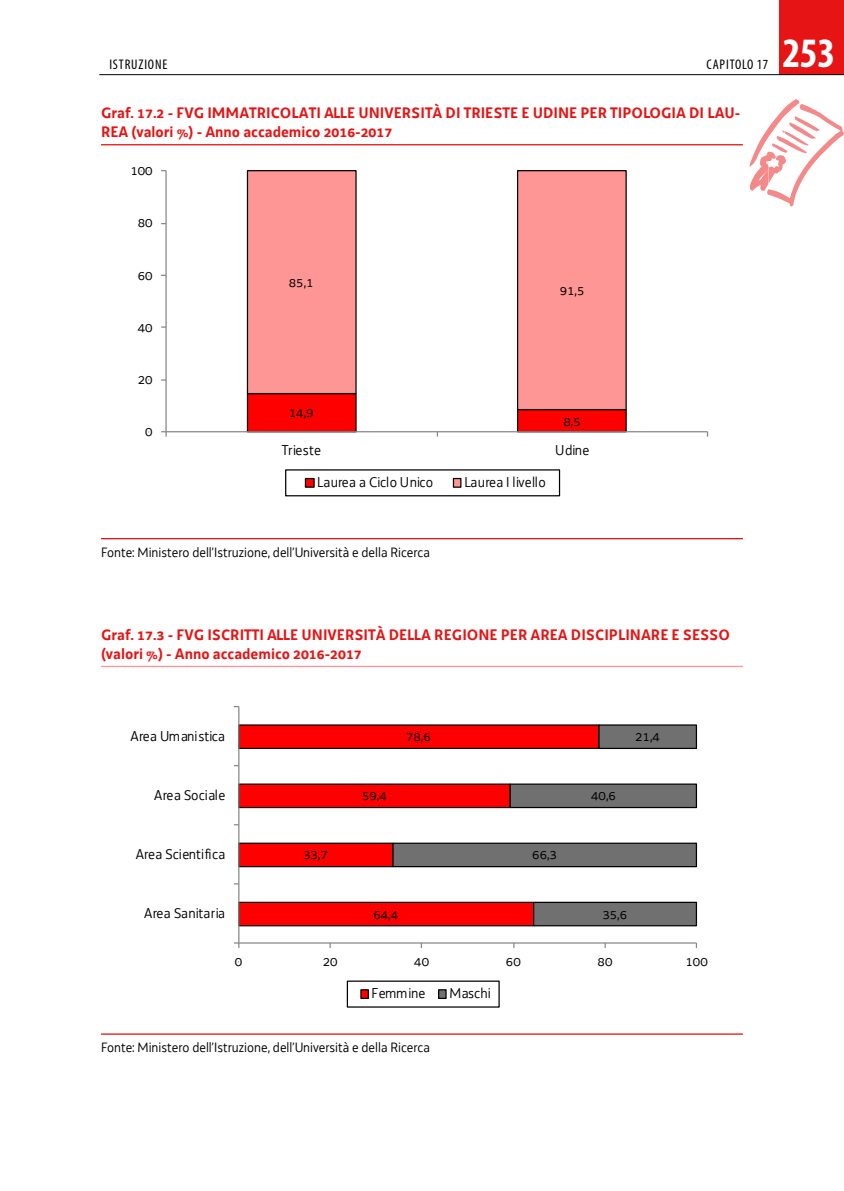
<style>
.page{position:relative;width:844px;height:1191px;background:#fff}
.page>*{position:absolute;margin:0;border:0;box-sizing:border-box;transform-origin:0 0}
.t1{font:700 condensed 42px "Myriad Pro";color:#fff}
.t2{font:700 15.75px/18.9px "Decima WE";color:#e61414}
.t3{font:14.7px "Decima WE";color:#000}
.t4{font:14px "Decima WE";color:#000}
.t5{font:condensed 14px "Myriad Pro";letter-spacing:.06em;color:#000}
</style>
<div class="page">
<div style="left:779px;top:0;width:64px;height:74px;background:#e61414"></div>
<hr style="left:99px;top:74px;width:744px;height:1px;background:#000">
<svg style="left:749px;top:99px;width:94px;height:107px"></svg>
<hr style="left:101px;top:144px;width:641px;height:1px;background:#e61414">
<hr style="left:101px;top:538px;width:641px;height:1px;background:#e61414">
<svg style="left:246px;top:170px;width:381px;height:222px"></svg>
<hr style="left:165px;top:171px;width:2px;height:261px;background:#868686">
<hr style="left:166px;top:431px;width:541px;height:1px;background:#868686">
<svg style="left:161px;top:431px;width:6px;height:6px"></svg>
<svg style="left:246px;top:392px;width:381px;height:45px"></svg>
<div style="left:285px;top:469px;width:275px;height:27px;border:1px solid #000"></div>
<div style="left:305px;top:478px;width:9px;height:10px;background:#f00;border:1px solid #000"></div>
<svg style="left:452px;top:478px;width:9px;height:10px"></svg>
<svg style="left:239px;top:724px;width:152px;height:203px"></svg>
<svg style="left:391px;top:724px;width:305px;height:203px"></svg>
<hr style="left:239px;top:942px;width:457px;height:1px;background:#868686">
<hr style="left:238px;top:706px;width:1px;height:237px;background:#868686">
<svg style="left:234px;top:942px;width:5px;height:6px"></svg>
<div style="left:346px;top:980px;width:153px;height:27px;border:1px solid #000"></div>
<div style="left:360px;top:989px;width:9px;height:10px;background:#f00;border:1px solid #000"></div>
<div style="left:438px;top:989px;width:8px;height:9px;background:#707070"></div>
<div style="left:438px;top:989px;width:8px;height:10px;border:1px solid #000"></div>
<hr style="left:101px;top:1033px;width:641px;height:1px;background:#e61414">
<hr style="left:101px;top:666px;width:641px;height:1px;background:#ff9696">
<p class="t5" style="left:109px;top:56px;width:59px">ISTRUZIONE</p>
<p class="t5" style="left:706px;top:56px;width:63px">CAPITOLO 17</p>
<p class="t2" style="left:101px;top:104px;width:640px">Graf. 17.2 - FVG IMMATRICOLATI ALLE UNIVERSITÀ DI TRIESTE E UDINE PER TIPOLOGIA DI LAU-<br>REA (valori %) - Anno accademico 2016-2017</p>
<p class="t3" style="left:130px;top:162px;width:24px">100</p>
<h1 class="t1" style="left:782px;top:27px;width:54px">253</h1>
<p class="t3" style="left:138px;top:214px;width:16px">80</p>
<p class="t3" style="left:138px;top:266px;width:16px">60</p>
<p class="t3" style="left:138px;top:318px;width:16px">40</p>
<p class="t3" style="left:138px;top:370px;width:16px">20</p>
<p class="t3" style="left:145px;top:423px;width:9px">0</p>
<p class="t3" style="left:289px;top:273px;width:26px">85,1</p>
<p class="t3" style="left:289px;top:404px;width:26px">14,9</p>
<p class="t3" style="left:559px;top:282px;width:26px">91,5</p>
<p class="t3" style="left:563px;top:412px;width:19px">8,5</p>
<p class="t3" style="left:282px;top:441px;width:40px">Trieste</p>
<p class="t3" style="left:555px;top:441px;width:36px">Udine</p>
<p class="t3" style="left:317px;top:473px;width:117px">Laurea a Ciclo Unico</p>
<p class="t3" style="left:464px;top:473px;width:83px">Laurea I livello</p>
<p class="t4" style="left:101px;top:544px;width:330px">Fonte: Ministero dell’Istruzione, dell’Università e della Ricerca</p>
<p class="t2" style="left:101px;top:625px;width:630px">Graf. 17.3 - FVG ISCRITTI ALLE UNIVERSITÀ DELLA REGIONE PER AREA DISCIPLINARE E SESSO (valori %) - Anno accademico 2016-2017</p>
<p class="t3" style="left:130px;top:727px;width:96px">Area Umanistica</p>
<p class="t3" style="left:406px;top:727px;width:26px">78,6</p>
<p class="t3" style="left:635px;top:727px;width:26px">21,4</p>
<p class="t3" style="left:154px;top:786px;width:73px">Area Sociale</p>
<p class="t3" style="left:362px;top:786px;width:26px">59,4</p>
<p class="t3" style="left:591px;top:786px;width:26px">40,6</p>
<p class="t3" style="left:136px;top:845px;width:91px">Area Scientifica</p>
<p class="t3" style="left:303px;top:846px;width:26px">33,7</p>
<p class="t3" style="left:532px;top:846px;width:26px">66,3</p>
<p class="t3" style="left:144px;top:904px;width:82px">Area Sanitaria</p>
<p class="t3" style="left:373px;top:905px;width:26px">64,4</p>
<p class="t3" style="left:602px;top:905px;width:26px">35,6</p>
<p class="t3" style="left:235px;top:952px;width:9px">0</p>
<p class="t3" style="left:322px;top:952px;width:16px">20</p>
<p class="t3" style="left:414px;top:952px;width:16px">40</p>
<p class="t3" style="left:506px;top:952px;width:16px">60</p>
<p class="t3" style="left:597px;top:952px;width:16px">80</p>
<p class="t3" style="left:685px;top:952px;width:24px">100</p>
<p class="t3" style="left:371px;top:984px;width:55px">Femmine</p>
<p class="t3" style="left:449px;top:984px;width:43px">Maschi</p>
<p class="t4" style="left:101px;top:1039px;width:330px">Fonte: Ministero dell’Istruzione, dell’Università e della Ricerca</p>
</div>
